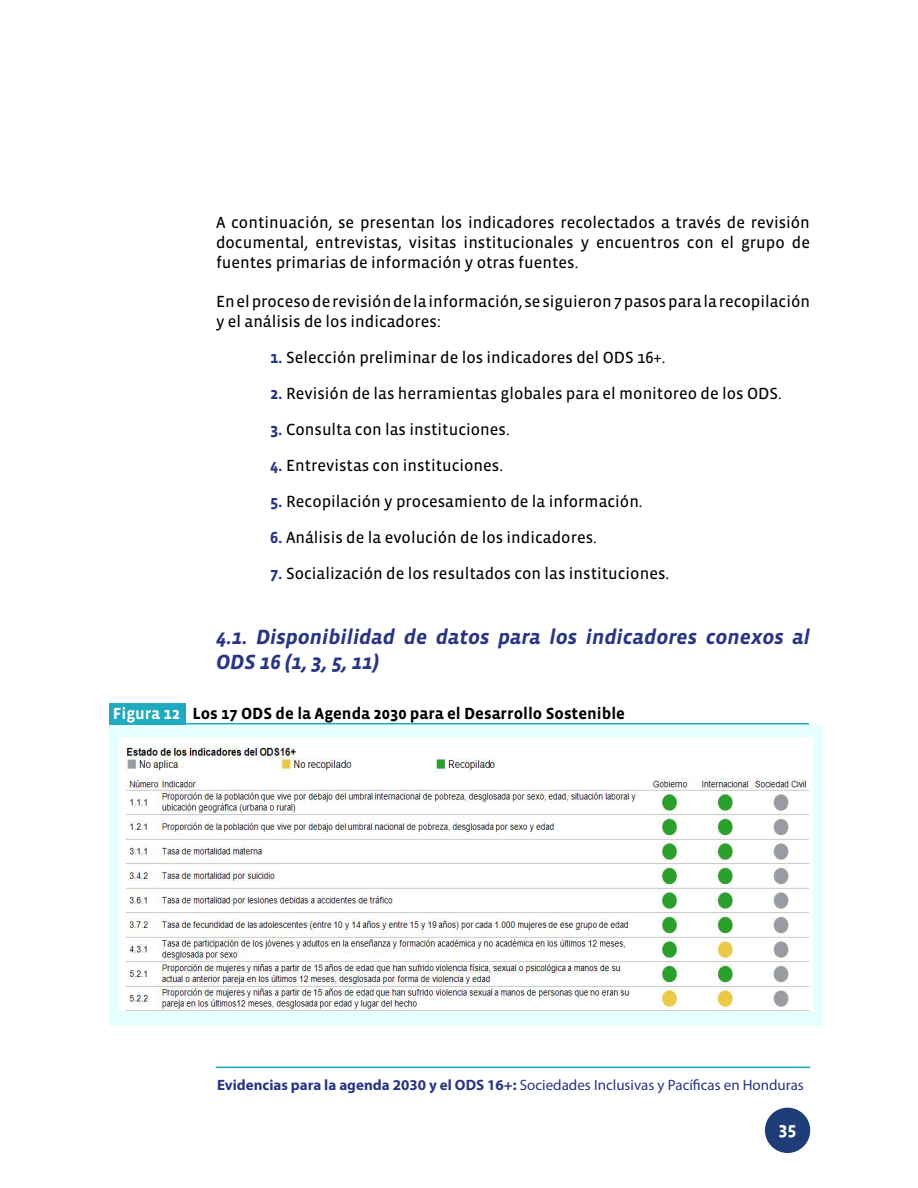
<style>
.page{position:relative;width:918px;height:1188px;background:#fff}
.page>*{position:absolute;margin:0;border:0;box-sizing:border-box;transform-origin:0 0}
.t1{font:italic 700 21px/25.2px "Vista Sans";color:#283583}
.t2{font:700 18px "Vista Sans";color:#fff}
.t3{font:16.5px/19.8px "Vista Sans Reg";color:#000;text-align:justify}
.t4{font:700 16.5px "Vista Sans";color:#000}
.t5{font:15px "Myriad Pro";color:#283583}
.s1{font-family:"Vista Sans";font-weight:700;color:#283583}
.s2{color:#fff}
.s3{font-weight:700}
</style>
<div class="page">
<hr style="left:216px;top:1067px;width:594px;height:1px;background:#1aabbf">
<div style="left:765px;top:1108px;width:45px;height:45px;background:#1f3d78;border-radius:50%"></div>
<div style="left:109px;top:724px;width:714px;height:302px;background:#e6ffff"></div>
<div style="left:109px;top:703px;width:77px;height:21px;background:#1fabbf"></div>
<hr style="left:109px;top:723px;width:700px;height:1px;background:#1fabbf">
<img style="left:120px;top:738px;width:692px;height:272px">
<p class="t3" style="left:216px;top:213px;width:596px">A continuación, se presentan los indicadores recolectados a través de revisión documental, entrevistas, visitas institucionales y encuentros con el grupo de fuentes primarias de información y otras fuentes.</p>
<p class="t3" style="left:216px;top:292px;width:596px">En el proceso de revisión de la información, se siguieron 7 pasos para la recopilación y el análisis de los indicadores:</p>
<p class="t3" style="left:270px;top:348px;width:397px"><span class="s1">1.</span> Selección preliminar de los indicadores del ODS 16+.</p>
<p class="t3" style="left:270px;top:384px;width:513px"><span class="s1">2.</span> Revisión de las herramientas globales para el monitoreo de los ODS.</p>
<p class="t3" style="left:270px;top:420px;width:241px"><span class="s1">3.</span> Consulta con las instituciones.</p>
<p class="t3" style="left:270px;top:456px;width:235px"><span class="s1">4.</span> Entrevistas con instituciones.</p>
<p class="t3" style="left:270px;top:492px;width:374px"><span class="s1">5.</span> Recopilación y procesamiento de la información.</p>
<p class="t3" style="left:270px;top:528px;width:328px"><span class="s1">6.</span> Análisis de la evolución de los indicadores.</p>
<p class="t3" style="left:270px;top:564px;width:401px"><span class="s1">7.</span> Socialización de los resultados con las instituciones.</p>
<p class="t1" style="left:216px;top:625px;width:595px">4.1. Disponibilidad de datos para los indicadores conexos al<br>ODS 16 (1, 3, 5, 11)</p>
<p class="t4" style="left:113px;top:705px;width:514px"><span class="s2">Figura 12</span> Los 17 ODS de la Agenda 2030 para el Desarrollo Sostenible</p>
<p class="t5" style="left:217px;top:1076px;width:588px"><span class="s3">Evidencias para la agenda 2030 y el ODS 16+:</span> Sociedades Inclusivas y Pacíficas en Honduras</p>
<p class="t2" style="left:779px;top:1120px;width:19px">35</p>
</div>
